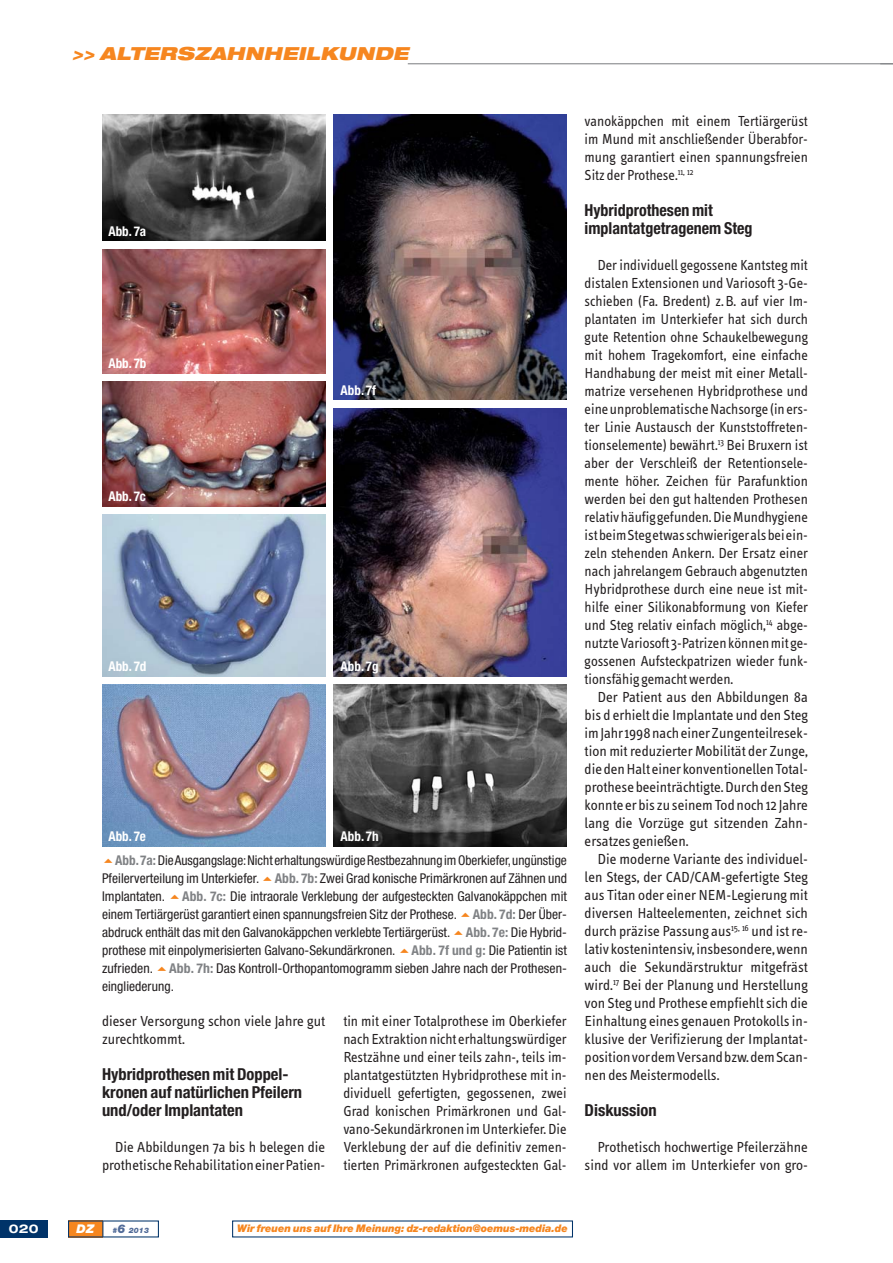
<style>
.page{position:relative;width:893px;height:1263px;background:#fff}
.page>*{position:absolute;margin:0;border:0;box-sizing:border-box;transform-origin:0 0}
.t1{font:italic 900 expanded 18px "Helvetica Neue";color:#f6861f}
.t2{font:700 condensed 16.5px/18px "Helvetica Neue";color:#231f20}
.t3{font:15px/18px "Info Text";color:#231f20;text-align:justify}
.t4{font:condensed 13.5px/18px "Helvetica Neue";letter-spacing:.005em;color:#231f20;text-align:justify}
.t5{font:700 condensed 13.5px "Helvetica Neue";color:#fff}
.t6{font:700 expanded 12px "Helvetica Neue";color:#fff}
.t7{font:italic 900 12px "Helvetica Neue";color:#fff}
.t8{font:italic 900 10.5px "Helvetica Neue";letter-spacing:-.01em;color:#f6861f}
.t9{font:italic 900 7.5px "Helvetica Neue";color:#516b98}
.s1{font-weight:700;color:#808285}
.s2{font-size:12px}
</style>
<div class="page">
<div style="left:68px;top:1220px;width:35px;height:17px;background:#f6861f"></div>
<div style="left:0;top:1220px;width:48px;height:17px;background:#003369"></div>
<svg style="left:102px;top:1221px;width:1px;height:16px"></svg>
<hr style="left:408px;top:63px;width:485px;height:1px;background:#808285">
<img style="left:102px;top:115px;width:223px;height:126px">
<img style="left:334px;top:115px;width:233px;height:285px">
<img style="left:102px;top:249px;width:223px;height:124px">
<img style="left:102px;top:382px;width:223px;height:124px">
<img style="left:102px;top:515px;width:223px;height:161px">
<img style="left:102px;top:685px;width:223px;height:161px">
<img style="left:334px;top:685px;width:233px;height:161px">
<img style="left:334px;top:408px;width:233px;height:268px">
<p class="t1" style="left:72px;top:45px;width:342px">&gt;&gt; ALTERSZAHNHEILKUNDE</p>
<p class="t5" style="left:108px;top:226px;width:39px">Abb. 7a</p>
<p class="t5" style="left:108px;top:359px;width:40px">Abb. 7b</p>
<p class="t5" style="left:108px;top:491px;width:39px">Abb. 7c</p>
<p class="t5" style="left:108px;top:661px;width:40px">Abb. 7d</p>
<p class="t5" style="left:108px;top:832px;width:39px">Abb. 7e</p>
<p class="t5" style="left:341px;top:385px;width:37px">Abb. 7f</p>
<p class="t5" style="left:341px;top:662px;width:40px">Abb. 7g</p>
<p class="t5" style="left:341px;top:832px;width:40px">Abb. 7h</p>
<p class="t4" style="left:102px;top:853px;width:466px;text-indent:13px"><span class="s1">Abb. 7a:</span>Die Ausgangslage: Nicht erhaltungswürdige Restbezahnung im Oberkiefer, ungünstige Pfeilerverteilung im Unterkiefer. <span class="s1">Abb. 7b:</span> Zwei Grad konische Primärkronen auf Zähnen und Implantaten.</p>
<p class="t4" style="left:102px;top:889px;width:467px;text-indent:80px"><span class="s1">Abb. 7c:</span> Die intraorale Verklebung der aufgesteckten Galvanokäppchen mit einem Tertiärgerüst garantiert einen spannungsfreien Sitz der Prothese. <span class="s1">Abb. 7d:</span> Der Über&shy;abdruck enthält das mit den Galvanokäppchen verklebte Tertiärgerüst. <span class="s1">Abb. 7e:</span> Die Hybrid&shy;prothese mit einpolymerisierten Galvano-Sekundärkronen. <span class="s1">Abb. 7f und g:</span> Die Patientin ist zufrieden. <span class="s1">Abb. 7h:</span> Das Kontroll-Orthopantomogramm sieben Jahre nach der Prothesen&shy;eingliederung.</p>
<p class="t3" style="left:102px;top:1013px;width:225px">dieser Versorgung schon viele Jahre gut zurechtkommt.</p>
<p class="t2" style="left:102px;top:1067px;width:202px">Hybridprothesen mit Doppel&shy;kronen auf natürlichen Pfeilern und/oder Implantaten</p>
<p class="t3" style="left:102px;top:1139px;width:225px;text-align:right">Die Abbildungen 7a bis h belegen die prothetische Rehabilitation einer Patien-</p>
<p class="t3" style="left:343px;top:1013px;width:225px">tin mit einer Totalprothese im Oberkiefer nach Extraktion nicht erhaltungswürdiger Restzähne und einer teils zahn-, teils im&shy;plantatgestützten Hybridprothese mit in&shy;dividuell gefertigten, gegossenen, zwei Grad konischen Primärkronen und Gal&shy;vano-Sekundärkronen im Unterkiefer. Die Verklebung der auf die definitiv zemen&shy;tierten Primärkronen aufgesteckten Gal-</p>
<p class="t3" style="left:585px;top:113px;width:225px">vanokäppchen mit einem Tertiärgerüst im Mund mit anschließender Überabfor&shy;mung garantiert einen spannungsfreien Sitz der Prothese.<sup>11,</sup> <sup>12</sup></p>
<p class="t2" style="left:585px;top:203px;width:169px">Hybridprothesen mit implantatgetragenem Steg</p>
<p class="t3" style="left:585px;top:257px;width:225px;text-indent:13px">Der individuell gegossene Kantsteg mit distalen Extensionen und Variosoft 3-Ge&shy;schieben (Fa. Bredent) z.B. auf vier Im&shy;plantaten im Unterkiefer hat sich durch gute Retention ohne Schaukelbewegung mit hohem Tragekomfort, eine einfache Handhabung der meist mit einer Metall&shy;matrize versehenen Hybridprothese und eine unproblematische Nachsorge (in ers&shy;ter Linie Austausch der Kunststoffreten&shy;tionselemente) bewährt.<sup>13</sup> Bei Bruxern ist aber der Verschleiß der Retentionsele&shy;mente höher. Zeichen für Parafunktion werden bei den gut haltenden Prothesen relativ häufig gefunden. Die Mundhygiene ist beim Steg etwas schwieriger als bei ein&shy;zeln stehenden Ankern. Der Ersatz einer nach jahrelangem Gebrauch abgenutzten Hybridprothese durch eine neue ist mit&shy;hilfe einer Silikonabformung von Kiefer und Steg relativ einfach möglich,<sup>14</sup> abge&shy;nutzte Variosoft 3-Patrizen können mit ge&shy;gossenen Aufsteckpatrizen wieder funk&shy;tionsfähig gemacht werden.</p>
<p class="t3" style="left:585px;top:689px;width:225px;text-indent:13px">Der Patient aus den Abbildungen 8a bis d erhielt die Implantate und den Steg im Jahr 1998 nach einer Zungenteilresek&shy;tion mit reduzierter Mobilität der Zunge, die den Halt einer konventionellen Total&shy;prothese beeinträchtigte. Durch den Steg konnte er bis zu seinem Tod noch 12 Jahre lang die Vorzüge gut sitzenden Zahn - ersatzes genießen.</p>
<p class="t3" style="left:585px;top:851px;width:225px;text-indent:13px">Die moderne Variante des individuel&shy;len Stegs, der CAD/CAM-gefertigte Steg aus Titan oder einer NEM-Legierung mit diversen Halteelementen, zeichnet sich durch präzise Passung aus<sup>15,</sup> <sup>16</sup> und ist re&shy;lativ kostenintensiv, insbesondere, wenn auch die Sekundärstruktur mitgefräst wird.<sup>17</sup> Bei der Planung und Herstellung von Steg und Prothese empfiehlt sich die Einhaltung eines genauen Protokolls in&shy;klusive der Verifizierung der Implantat&shy;position vor dem Versand bzw. dem Scan&shy;nen des Meistermodells.</p>
<p class="t2" style="left:585px;top:1103px;width:74px">Diskussion</p>
<p class="t3" style="left:585px;top:1139px;width:225px;text-align:right">Prothetisch hochwertige Pfeilerzähne sind vor allem im Unterkiefer von gro-</p>
<p class="t6" style="left:9px;top:1224px;width:31px">020</p>
<p class="t7" style="left:77px;top:1224px;width:19px">DZ</p>
<p class="t9" style="left:112px;top:1227px;width:38px">#<span class="s2">6</span> 2013</p>
<p class="t8" style="left:237px;top:1224px;width:332px">Wir freuen uns auf Ihre Meinung: dz-redaktion@oemus-media.de</p>
</div>
